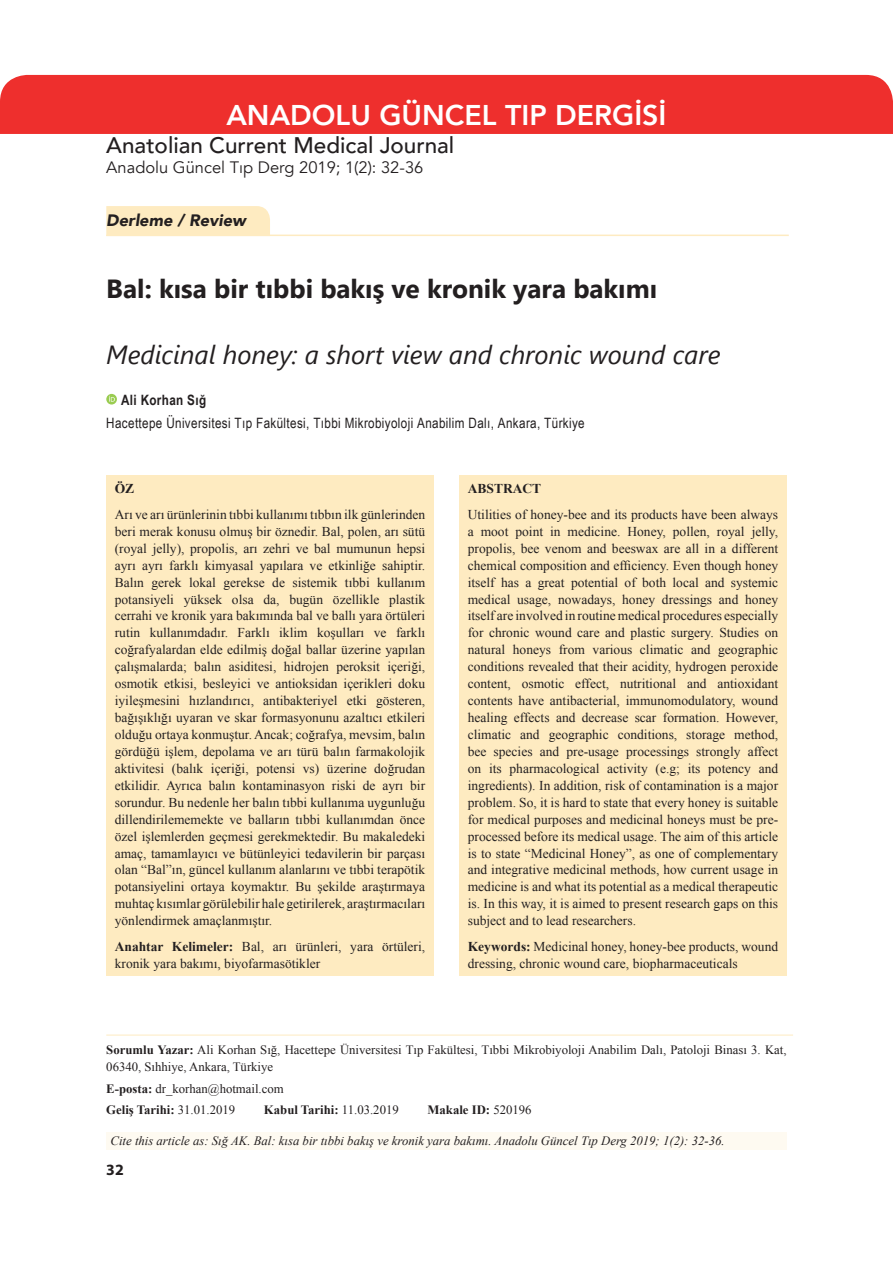
<style>
.page{position:relative;width:893px;height:1263px;background:#fff}
.page>*{position:absolute;margin:0;border:0;box-sizing:border-box;transform-origin:0 0}
.t1{font:800 28.5px "Avenir";color:#fff}
.t2{font:italic 26.25px "Segoe UI";color:#231f20}
.t3{font:700 26.25px "Segoe UI";color:#231f20}
.t4{font:500 22.5px "Avenir";color:#231f20}
.t5{font:16.5px "Avenir";color:#231f20}
.t6{font:italic 900 16.5px "Avenir";color:#231f20}
.t7{font:700 15.75px "Branding Sans";color:#231f20}
.t8{font:14.25px "Arial Narrow";letter-spacing:.025em;color:#231f20}
.t9{font:700 14.25px "Arial Narrow";letter-spacing:.025em;color:#231f20}
.t10{font:13.5px/17px "Times New Roman";color:#231f20;text-align:justify}
.t11{font:700 13.5px "Times New Roman";color:#231f20}
.t12{font:12.75px/17.2px "Times New Roman";color:#231f20}
.t13{font:italic 12.75px "Times New Roman";color:#231f20}
.t14{font:700 12.75px "Times New Roman";color:#231f20}
.s1{font-weight:700}
.s2{font-weight:400}
</style>
<div class="page">
<div style="left:106px;top:394px;width:11px;height:10px;background:#9acc51;border-radius:50%"></div>
<svg style="left:109px;top:396px;width:6px;height:6px"></svg>
<div style="left:459px;top:476px;width:328px;height:500px;background:#feebc1"></div>
<div style="left:106px;top:476px;width:328px;height:500px;background:#feebc1"></div>
<hr style="left:106px;top:235px;width:683px;height:1px;background:#feebc1">
<div style="left:106px;top:206px;width:164px;height:29px;background:#feebc1"></div>
<div style="left:0;top:75px;width:893px;height:59px;background:#ee2f2d"></div>
<hr style="left:106px;top:1035px;width:687px;height:1px;background:#feebc1">
<div style="left:106px;top:1132px;width:681px;height:17px;background:#fefaf1"></div>
<h1 class="t1" style="left:226px;top:93px;width:442px">ANADOLU GÜNCEL TIP DERGİSİ</h1>
<h3 class="t4" style="left:106px;top:125px;width:350px">Anatolian Current Medical Journal</h3>
<p class="t5" style="left:106px;top:157px;width:319px">Anadolu Güncel Tıp Derg 2019; 1(2): 32-36</p>
<p class="t6" style="left:106px;top:207px;width:141px">Derleme / Review</p>
<h2 class="t3" style="left:106px;top:270px;width:552px">Bal: kısa bir tıbbi bakış ve kronik yara bakımı</h2>
<h2 class="t2" style="left:106px;top:336px;width:616px">Medicinal honey: a short view and chronic wound care</h2>
<p class="t9" style="left:121px;top:389px;width:87px">Ali Korhan Sığ</p>
<p class="t8" style="left:106px;top:413px;width:480px">Hacettepe Üniversitesi Tıp Fakültesi, Tıbbi Mikrobiyoloji Anabilim Dalı, Ankara, Türkiye</p>
<p class="t11" style="left:115px;top:480px;width:21px">ÖZ</p>
<p class="t10" style="left:115px;top:506px;width:312px">Arı ve arı ürünlerinin tıbbi kullanımı tıbbın ilk günlerinden beri merak konusu olmuş bir öznedir. Bal, polen, arı sütü (royal jelly), propolis, arı zehri ve bal mumunun hepsi ayrı ayrı farklı kimyasal yapılara ve etkinliğe sahiptir.<br>Balın gerek lokal gerekse de sistemik tıbbi kullanım potansiyeli yüksek olsa da, bugün özellikle plastik cerrahi ve kronik yara bakımında bal ve ballı yara örtüleri rutin kullanımdadır. Farklı iklim koşulları ve farklı coğrafyalardan elde edilmiş doğal ballar üzerine yapılan çalışmalarda; balın asiditesi, hidrojen peroksit içeriği, osmotik etkisi, besleyici ve antioksidan içerikleri doku iyileşmesini hızlandırıcı, antibakteriyel etki gösteren, bağışıklığı uyaran ve skar formasyonunu azaltıcı etkileri olduğu ortaya konmuştur. Ancak; coğrafya, mevsim, balın gördüğü işlem, depolama ve arı türü balın farmakolojik aktivitesi (balık içeriği, potensi vs) üzerine doğrudan etkilidir. Ayrıca balın kontaminasyon riski de ayrı bir sorundur. Bu nedenle her balın tıbbi kullanıma uygunluğu dillendirilememekte ve balların tıbbi kullanımdan önce özel işlemlerden geçmesi gerekmektedir. Bu makaledeki amaç, tamamlayıcı ve bütünleyici tedavilerin bir parçası olan “Bal”ın, güncel kullanım alanlarını ve tıbbi terapötik potansiyelini ortaya koymaktır. Bu şekilde araştırmaya muhtaç kısımlar görülebilir hale getirilerek, araştırmacıları yönlendirmek amaçlanmıştır.</p>
<p class="t10" style="left:115px;top:937px;width:312px"><span class="s1">Anahtar Kelimeler:</span> Bal, arı ürünleri, yara örtüleri, kronik yara bakımı, biyofarmasötikler</p>
<p class="t11" style="left:468px;top:480px;width:75px">ABSTRACT</p>
<p class="t10" style="left:468px;top:506px;width:312px">Utilities of honey-bee and its products have been always a moot point in medicine. Honey, pollen, royal jelly, propolis, bee venom and beeswax are all in a different chemical composition and efficiency. Even though honey itself has a great potential of both local and systemic medical usage, nowadays, honey dressings and honey itself are involved in routine medical procedures especially for chronic wound care and plastic surgery. Studies on natural honeys from various climatic and geographic conditions revealed that their acidity, hydrogen peroxide content, osmotic effect, nutritional and antioxidant contents have antibacterial, immunomodulatory, wound healing effects and decrease scar formation. However, climatic and geographic conditions, storage method, bee species and pre-usage processings strongly affect on its pharmacological activity (e.g; its potency and ingredients). In addition, risk of contamination is a major problem. So, it is hard to state that every honey is suitable for medical purposes and medicinal honeys must be pre&shy;processed before its medical usage. The aim of this article is to state “Medicinal Honey”, as one of complementary and integrative medicinal methods, how current usage in medicine is and what its potential as a medical therapeutic is. In this way, it is aimed to present research gaps on this subject and to lead researchers.</p>
<p class="t10" style="left:468px;top:937px;width:312px"><span class="s1">Keywords:</span> Medicinal honey, honey-bee products, wound dressing, chronic wound care, biopharmaceuticals</p>
<p class="t12" style="left:106px;top:1041px;width:682px"><span class="s1">Sorumlu Yazar:</span> Ali Korhan Sığ, Hacettepe Üniversitesi Tıp Fakültesi, Tıbbi Mikrobiyoloji Anabilim Dalı, Patoloji Binası 3. Kat,<br>06340, Sıhhiye, Ankara, Türkiye</p>
<p class="t12" style="left:106px;top:1078px;width:179px;line-height:21.5px"><span class="s1">E-posta:</span> dr_korhan@hotmail.com<br><span class="s1">Geliş Tarihi:</span> 31.01.2019</p>
<p class="t14" style="left:264px;top:1101px;width:136px">Kabul Tarihi: <span class="s2">11.03.2019</span></p>
<p class="t14" style="left:427px;top:1101px;width:106px">Makale ID: <span class="s2">520196</span></p>
<p class="t13" style="left:111px;top:1132px;width:616px">Cite this article as: Sığ AK. Bal: kısa bir tıbbi bakış ve kronik yara bakımı. Anadolu Güncel Tıp Derg 2019; 1(2): 32-36.</p>
<p class="t7" style="left:106px;top:1162px;width:19px">32</p>
</div>
